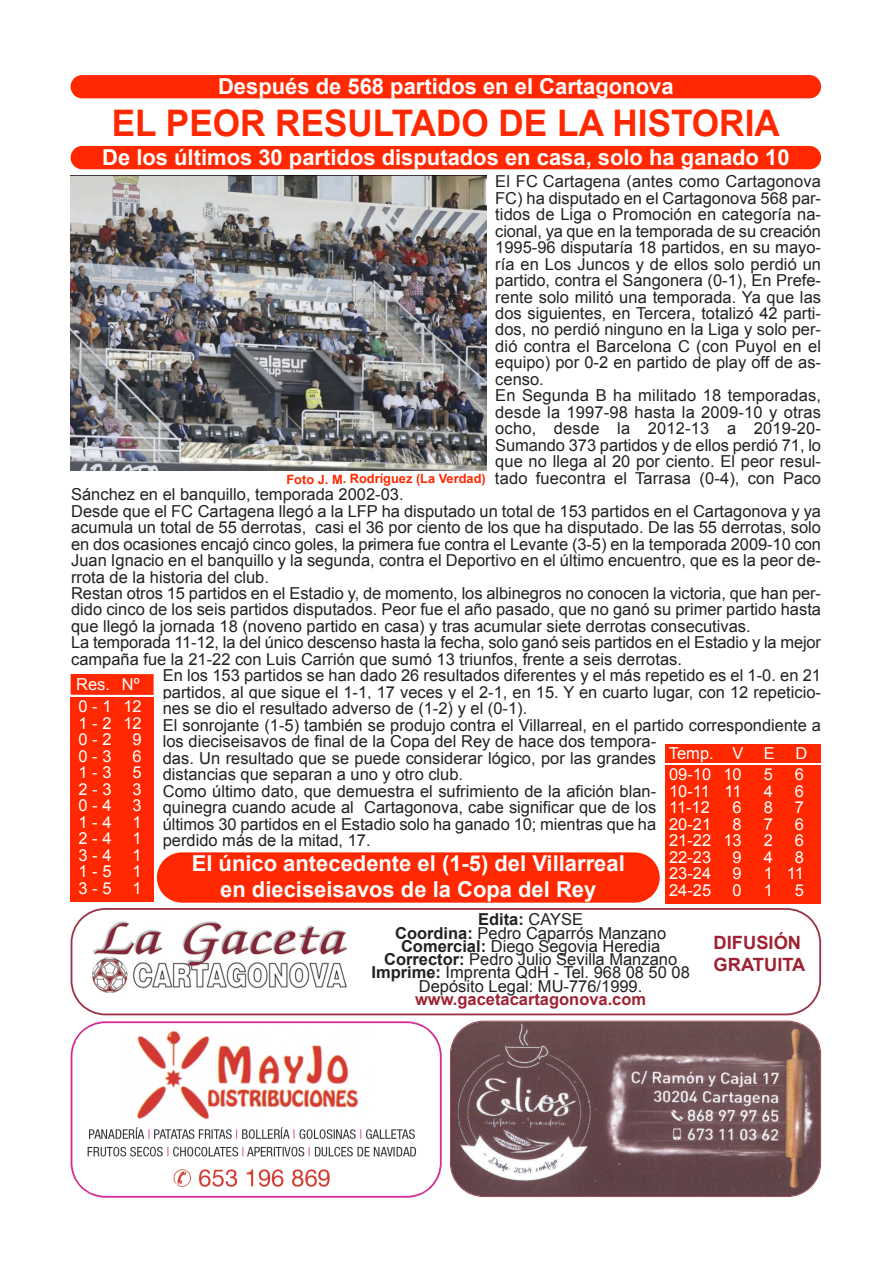
<style>
.page{position:relative;width:893px;height:1263px;background:#fff}
.page>*{position:absolute;margin:0;border:0;box-sizing:border-box;transform-origin:0 0}
.t1{font:700 36.6px "Arial";color:#ff2800;scale:.96 1}
.t2{font:700 21.9px/26.4px "Arial";color:#fff;text-align:center}
.t3{font:700 18.3px/21.9px "Arial";color:#9e2232}
.t4{font:16.5px/16.5px "Arial";color:#232021}
.t5{font:16.5px/16.5px "Arial";color:#fff;text-align:justify}
.t6{font:700 16.5px "Arial";color:#9e2232}
.t7{font:700 12.75px "Arial";color:#ff2800}
.s1{font-weight:700}
</style>
<div class="page">
<div style="left:71px;top:75px;width:750px;height:23px;background:#ff2800"></div>
<img style="left:71px;top:175px;width:415px;height:296px">
<div style="left:665px;top:765px;width:156px;height:138px;background:#ff2800"></div>
<svg style="left:368px;top:543px;width:6px;height:5px"></svg>
<div style="left:71px;top:697px;width:83px;height:204px;background:#ff2800"></div>
<div style="left:71px;top:146px;width:750px;height:23px;background:#ff2800"></div>
<div style="left:665px;top:744px;width:156px;height:18px;background:#ff2800"></div>
<div style="left:71px;top:674px;width:83px;height:21px;background:#ff2800"></div>
<div style="left:157px;top:852px;width:502px;height:51px;background:#ff2800"></div>
<svg style="left:71px;top:908px;width:750px;height:107px"></svg>
<div style="left:88px;top:916px;width:274px;height:88px;background:#fff"></div>
<img style="left:92px;top:921px;width:254px;height:71px">
<svg style="left:71px;top:1021px;width:370px;height:177px"></svg>
<img style="left:76px;top:1027px;width:352px;height:166px">
<img style="left:451px;top:1022px;width:369px;height:174px">
<h2 class="t2" style="left:218px;top:73px;width:457px">Después de 568 partidos en el Cartagonova</h2>
<h1 class="t1" style="left:112px;top:103px;width:697px">EL PEOR RESULTADO DE LA HISTORIA</h1>
<h2 class="t2" style="left:102px;top:144px;width:689px">De los últimos 30 partidos disputados en casa, solo ha ganado 10</h2>
<p class="t4" style="left:495px;top:173px;width:327px">El FC Cartagena (antes como Cartagonova FC) ha disputado en el Cartagonova 568 par&shy;tidos de Liga o Promoción en categoría na&shy;cional, ya que en la temporada de su creación 1995-96 disputaría 18 partidos, en su mayo&shy;ría en Los Juncos y de ellos solo perdió un partido, contra el Sangonera (0-1), En Prefe&shy;rente solo militó una temporada. Ya que las dos siguientes, en Tercera, totalizó 42 parti&shy;dos, no perdió ninguno en la Liga y solo per&shy;dió contra el Barcelona C (con Puyol en el equipo) por 0-2 en partido de play off de as&shy;censo.<br>En Segunda B ha militado 18 temporadas, desde la 1997-98 hasta la 2009-10 y otras ocho, desde la 2012-13 a 2019-20- Sumando 373 partidos y de ellos perdió 71, lo que no llega al 20 por ciento. El peor resul&shy;tado fuecontra el Tarrasa (0-4), con Paco</p>
<p class="t7" style="left:286px;top:472px;width:201px">Foto J. M. Rodríguez (La Verdad)</p>
<p class="t4" style="left:71px;top:486px;width:334px">Sánchez en el banquillo, temporada 2002-03.</p>
<p class="t4" style="left:71px;top:503px;width:751px">Desde que el FC Cartagena llegó a la LFP ha disputado un total de 153 partidos en el Cartagonova y ya</p>
<p class="t4" style="left:71px;top:519px;width:751px">acumula un total de 55 derrotas, casi el 36 por ciento de los que ha disputado. De las 55 derrotas, solo</p>
<p class="t4" style="left:71px;top:536px;width:751px">en dos ocasiones encajó cinco goles, la primera fue contra el Levante (3-5) en la temporada 2009-10 con</p>
<p class="t4" style="left:71px;top:552px;width:751px">Juan Ignacio en el banquillo y la segunda, contra el Deportivo en el último encuentro, que es la peor de-</p>
<p class="t4" style="left:71px;top:569px;width:199px">rrota de la historia del club.</p>
<p class="t4" style="left:71px;top:585px;width:751px">Restan otros 15 partidos en el Estadio y, de momento, los albinegros no conocen la victoria, que han per-</p>
<p class="t4" style="left:71px;top:602px;width:751px">dido cinco de los seis partidos disputados. Peor fue el año pasado, que no ganó su primer partido hasta</p>
<p class="t4" style="left:71px;top:618px;width:681px">que llegó la jornada 18 (noveno partido en casa) y tras acumular siete derrotas consecutivas.</p>
<p class="t4" style="left:71px;top:634px;width:751px">La temporada 11-12, la del único descenso hasta la fecha, solo ganó seis partidos en el Estadio y la mejor</p>
<p class="t4" style="left:71px;top:651px;width:612px">campaña fue la 21-22 con Luis Carrión que sumó 13 triunfos, frente a seis derrotas.</p>
<p class="t4" style="left:163px;top:667px;width:659px">En los 153 partidos se han dado 26 resultados diferentes y el más repetido es el 1-0. en 21</p>
<p class="t4" style="left:163px;top:684px;width:659px">partidos, al que sigue el 1-1, 17 veces y el 2-1, en 15. Y en cuarto lugar, con 12 repeticio-</p>
<p class="t4" style="left:163px;top:700px;width:366px">nes se dio el resultado adverso de (1-2) y el (0-1).</p>
<p class="t4" style="left:163px;top:717px;width:659px">El sonrojante (1-5) también se produjo contra el Villarreal, en el partido correspondiente a</p>
<p class="t4" style="left:163px;top:733px;width:495px">los dieciseisavos de final de la Copa del Rey de hace dos tempora-</p>
<p class="t4" style="left:163px;top:750px;width:495px">das. Un resultado que se puede considerar lógico, por las grandes</p>
<p class="t4" style="left:163px;top:766px;width:302px">distancias que separan a uno y otro club.</p>
<p class="t4" style="left:163px;top:783px;width:495px">Como último dato, que demuestra el sufrimiento de la afición blan-</p>
<p class="t4" style="left:163px;top:799px;width:495px">quinegra cuando acude al Cartagonova, cabe significar que de los</p>
<p class="t4" style="left:163px;top:816px;width:495px">últimos 30 partidos en el Estadio solo ha ganado 10; mientras que ha</p>
<p class="t4" style="left:163px;top:832px;width:209px">perdido más de la mitad, 17.</p>
<p class="t5" style="left:76px;top:676px;width:65px">Res. Nº</p>
<p class="t5" style="left:79px;top:698px;width:65px">0 - 1 12<br>1 - 2 12<br>0 - 2</p>
<p class="t5" style="left:133px;top:731px;width:11px">9</p>
<p class="t5" style="left:669px;top:745px;width:107px">Temp. V E</p>
<p class="t5" style="left:795px;top:745px;width:13px">D</p>
<p class="t5" style="left:79px;top:748px;width:34px">0 - 3</p>
<p class="t5" style="left:133px;top:748px;width:11px">6</p>
<p class="t5" style="left:79px;top:764px;width:34px">1 - 3</p>
<p class="t5" style="left:133px;top:764px;width:11px">5</p>
<p class="t5" style="left:79px;top:781px;width:34px">2 - 3</p>
<p class="t5" style="left:133px;top:781px;width:11px">3</p>
<p class="t5" style="left:79px;top:797px;width:34px">0 - 4</p>
<p class="t5" style="left:133px;top:797px;width:11px">3</p>
<p class="t5" style="left:79px;top:814px;width:34px">1 - 4</p>
<p class="t5" style="left:133px;top:814px;width:11px">1</p>
<p class="t5" style="left:79px;top:830px;width:34px">2 - 4</p>
<p class="t5" style="left:133px;top:830px;width:11px">1</p>
<p class="t5" style="left:79px;top:847px;width:34px">3 - 4</p>
<p class="t5" style="left:133px;top:847px;width:11px">1</p>
<p class="t5" style="left:79px;top:863px;width:34px">1 - 5</p>
<p class="t5" style="left:133px;top:863px;width:11px">1</p>
<p class="t5" style="left:79px;top:880px;width:34px">3 - 5</p>
<p class="t5" style="left:133px;top:880px;width:11px">1</p>
<p class="t5" style="left:669px;top:766px;width:74px">09-10 10</p>
<p class="t5" style="left:763px;top:766px;width:11px">5</p>
<p class="t5" style="left:794px;top:766px;width:11px">6</p>
<p class="t5" style="left:669px;top:783px;width:74px">10-11 11</p>
<p class="t5" style="left:763px;top:783px;width:11px">4</p>
<p class="t5" style="left:794px;top:783px;width:11px">6</p>
<p class="t5" style="left:669px;top:799px;width:42px">11-12</p>
<p class="t5" style="left:732px;top:799px;width:11px">6</p>
<p class="t5" style="left:763px;top:799px;width:11px">8</p>
<p class="t5" style="left:794px;top:799px;width:11px">7</p>
<p class="t5" style="left:669px;top:816px;width:44px">20-21</p>
<p class="t5" style="left:732px;top:816px;width:11px">8</p>
<p class="t5" style="left:763px;top:816px;width:11px">7</p>
<p class="t5" style="left:794px;top:816px;width:11px">6</p>
<p class="t5" style="left:669px;top:832px;width:74px">21-22 13</p>
<p class="t5" style="left:763px;top:832px;width:11px">2</p>
<p class="t5" style="left:794px;top:832px;width:11px">6</p>
<p class="t5" style="left:669px;top:849px;width:44px">22-23</p>
<p class="t5" style="left:732px;top:849px;width:11px">9</p>
<p class="t5" style="left:763px;top:849px;width:11px">4</p>
<p class="t5" style="left:794px;top:849px;width:11px">8</p>
<p class="t5" style="left:669px;top:865px;width:44px">23-24</p>
<p class="t5" style="left:732px;top:865px;width:11px">9</p>
<p class="t5" style="left:763px;top:865px;width:42px">1 11</p>
<p class="t5" style="left:669px;top:882px;width:44px">24-25</p>
<p class="t5" style="left:732px;top:882px;width:11px">0</p>
<p class="t5" style="left:763px;top:882px;width:11px">1</p>
<p class="t5" style="left:794px;top:882px;width:11px">5</p>
<h2 class="t2" style="left:192px;top:850px;width:434px">El único antecedente el (1-5) del Villarreal en dieciseisavos de la Copa del Rey</h2>
<p class="t4" style="left:371px;top:913px;width:320px;line-height:13.2px;text-align:center"><span class="s1">Edita:</span> CAYSE<br><span class="s1">Coordina:</span> Pedro Caparrós Manzano<br><span class="s1">Comercial:</span> Diego Segovia Heredia<br><span class="s1">Corrector:</span> Pedro Julio Sevilla Manzano<br><span class="s1">Imprime:</span> Imprenta QdH - Tel. 968 08 50 08<br>Depósito Legal: MU-776/1999.</p>
<p class="t6" style="left:415px;top:990px;width:232px">www.gacetacartagonova.com</p>
<p class="t3" style="left:713px;top:932px;width:93px">DIFUSIÓN<br>GRATUITA</p>
</div>
